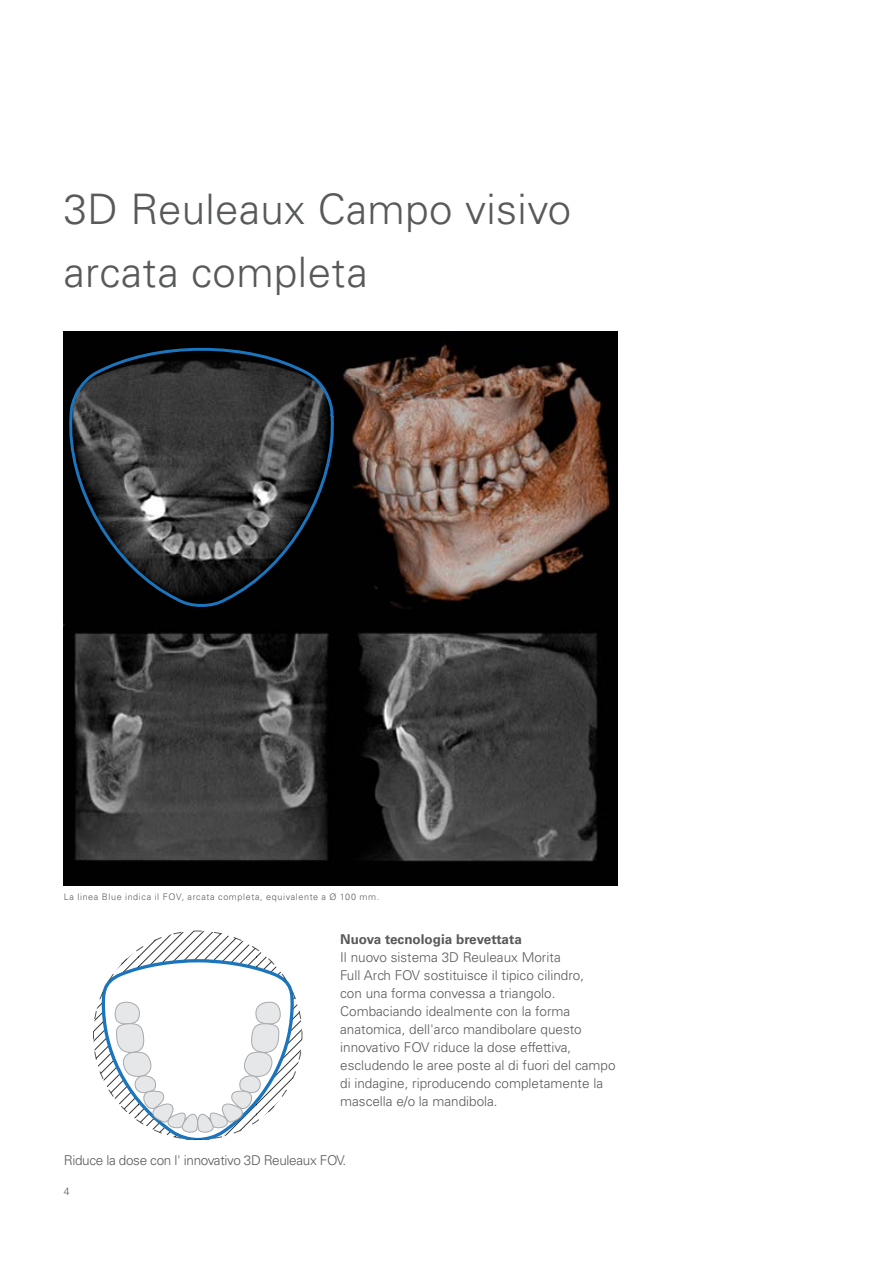
<style>
.page{position:relative;width:893px;height:1263px;background:#fff}
.page>*{position:absolute;margin:0;border:0;box-sizing:border-box;transform-origin:0 0}
.EN_common_headline_2{font:300 42px/63px "Univers LT Std";letter-spacing:.01em;color:#58595b}
.EN_common_copy_head{font:300 13.5px/18px "Univers LT Std";color:#58595b}
.EN_common_copy_text{font:300 13.5px "Univers LT Std";letter-spacing:-.025em;color:#58595b}
.EN_common_copy_head-2{font:700 13.5px "Univers LT Std";color:#58595b}
.t1{font:300 10.5px "Univers LT Std";color:#58595b}
.EN_common_footnote_6{font:300 9px "Univers LT Std";letter-spacing:.07em;color:#58595b}
</style>
<div class="page">
<img style="left:64px;top:332px;width:554px;height:554px">
<svg style="left:66px;top:341px;width:271px;height:271px;background:#2b2d2f"></svg>
<svg style="left:93px;top:930px;width:209px;height:210px"></svg>
<p class="EN_common_headline_2" style="left:64px;top:177px;width:509px">3D Reuleaux Campo visivo arcata completa</p>
<p class="EN_common_footnote_6" style="left:64px;top:891px;width:317px">La linea Blue indica il FOV, arcata completa, equivalente a Ø 100 mm.</p>
<p class="EN_common_copy_head-2" style="left:340px;top:931px;width:183px">Nuova tecnologia brevettata</p>
<p class="EN_common_copy_head" style="left:340px;top:948px;width:277px">Il nuovo sistema 3D Reuleaux Morita<br>Full Arch FOV sostituisce il tipico cilindro,<br>con una forma convessa a triangolo.<br>Combaciando idealmente con la forma anatomica, dell'arco mandibolare questo innovativo FOV riduce la dose effettiva, escludendo le aree poste al di fuori del campo di indagine, riproducendo completamente la mascella e/o la mandibola.</p>
<p class="EN_common_copy_text" style="left:64px;top:1152px;width:284px">Riduce la dose con l' innovativo 3D Reuleaux FOV.</p>
<p class="t1" style="left:64px;top:1185px;width:7px">4</p>
</div>
